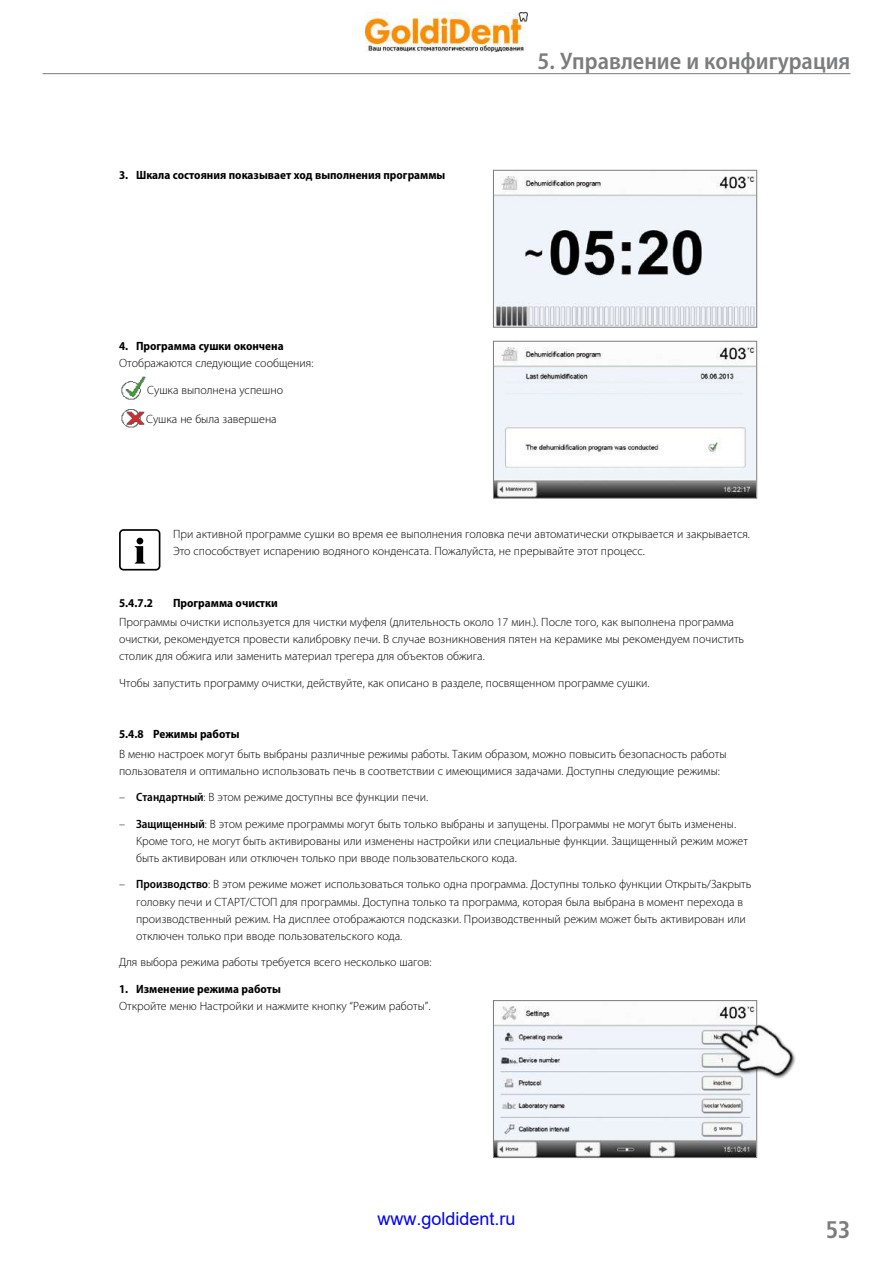
<style>
.page{position:relative;width:893px;height:1263px;background:#fff}
.page>*{position:absolute;margin:0;border:0;box-sizing:border-box;transform-origin:0 0}
.t1{font:600 semi-condensed 24px "Myriad Pro";color:#7b7c7e}
.t2{font:700 condensed 24px "Frutiger";color:#7b7c7e}
.t3{font:18px "Arial";color:#00f}
.t4{font:300 12px/17.2px "Myriad Pro";color:#000}
.t5{font:700 semi-condensed 12px "Myriad Pro";color:#000}
.s1{font-weight:600;font-stretch:semi-condensed}
</style>
<div class="page">
<img style="left:121px;top:376px;width:25px;height:24px">
<img style="left:121px;top:409px;width:24px;height:19px">
<div style="left:119px;top:529px;width:41px;height:41px;border:2px solid #000;border-radius:4px"></div>
<svg style="left:135px;top:538px;width:10px;height:26px"></svg>
<img style="left:495px;top:176px;width:260px;height:149px">
<div style="left:493px;top:170px;width:264px;height:157px;border:1px solid #7b7c7e"></div>
<img style="left:495px;top:347px;width:260px;height:149px">
<div style="left:493px;top:341px;width:264px;height:157px;border:1px solid #7b7c7e"></div>
<img style="left:495px;top:1006px;width:260px;height:150px">
<div style="left:493px;top:1000px;width:264px;height:158px;border:1px solid #7b7c7e"></div>
<img style="left:713px;top:1010px;width:83px;height:84px">
<hr style="left:43px;top:73px;width:807px;height:1px;background:#7b7c7e">
<img style="left:365px;top:12px;width:162px;height:40px">
<p class="t5" style="left:119px;top:168px;width:328px">3. Шкала состояния показывает ход выполнения программы</p>
<p class="t5" style="left:119px;top:339px;width:166px">4. Программа сушки окончена</p>
<p class="t4" style="left:119px;top:350px;width:196px;line-height:26.2px;text-align:center">Отображаются следующие сообщения:<br>Сушка выполнена успешно</p>
<p class="t4" style="left:146px;top:410px;width:132px">Сушка не была завершена</p>
<h1 class="t1" style="left:538px;top:48px;width:314px">5. Управление и конфигурация</h1>
<p class="t4" style="left:173px;top:525px;width:578px">При активной программе сушки во время ее выполнения головка печи автоматически открывается и закрывается.<br>Это способствует испарению водяного конденсата. Пожалуйста, не прерывайте этот процесс.</p>
<p class="t5" style="left:119px;top:596px;width:35px">5.4.7.2</p>
<p class="t5" style="left:173px;top:596px;width:106px">Программа очистки</p>
<p class="t4" style="left:119px;top:613px;width:627px">Программы очистки используется для чистки муфеля (длительность около 17 мин.). После того, как выполнена программа очистки, рекомендуется провести калибровку печи. В случае возникновения пятен на керамике мы рекомендуем почистить столик для обжига или заменить материал трегера для объектов обжига.</p>
<p class="t4" style="left:119px;top:674px;width:532px">Чтобы запустить программу очистки, действуйте, как описано в разделе, посвященном программе сушки.</p>
<p class="t5" style="left:119px;top:728px;width:122px">5.4.8 Режимы работы</p>
<p class="t4" style="left:119px;top:745px;width:609px">В меню настроек могут быть выбраны различные режимы работы. Таким образом, можно повысить безопасность работы пользователя и оптимально использовать печь в соответствии с имеющимися задачами. Доступны следующие режимы:</p>
<p class="t4" style="left:119px;top:789px;width:311px">– <span class="s1">Стандартный</span>: В этом режиме доступны все функции печи.</p>
<p class="t4" style="left:136px;top:815px;width:613px;text-indent:-17px">– <span class="s1">Защищенный</span>: В этом режиме программы могут быть только выбраны и запущены. Программы не могут быть изменены.<br>Кроме того, не могут быть активированы или изменены настройки или специальные функции. Защищенный режим может быть активирован или отключен только при вводе пользовательского кода.</p>
<p class="t4" style="left:136px;top:876px;width:617px;text-indent:-17px">– <span class="s1">Производство</span>: В этом режиме может использоваться только одна программа. Доступны только функции Открыть/Закрыть головку печи и СТАРТ/СТОП для программы. Доступна только та программа, которая была выбрана в момент перехода в производственный режим. На дисплее отображаются подсказки. Производственный режим может быть активирован или отключен только при вводе пользовательского кода.</p>
<p class="t4" style="left:119px;top:954px;width:314px">Для выбора режима работы требуется всего несколько шагов:</p>
<p class="t5" style="left:119px;top:982px;width:163px">1. Изменение режима работы</p>
<p class="t4" style="left:119px;top:997px;width:313px">Откройте меню Настройки и нажмите кнопку “Режим работы”.</p>
<h2 class="t3" style="left:377px;top:1206px;width:140px">www.goldident.ru</h2>
<h1 class="t2" style="left:826px;top:1215px;width:26px">53</h1>
</div>
